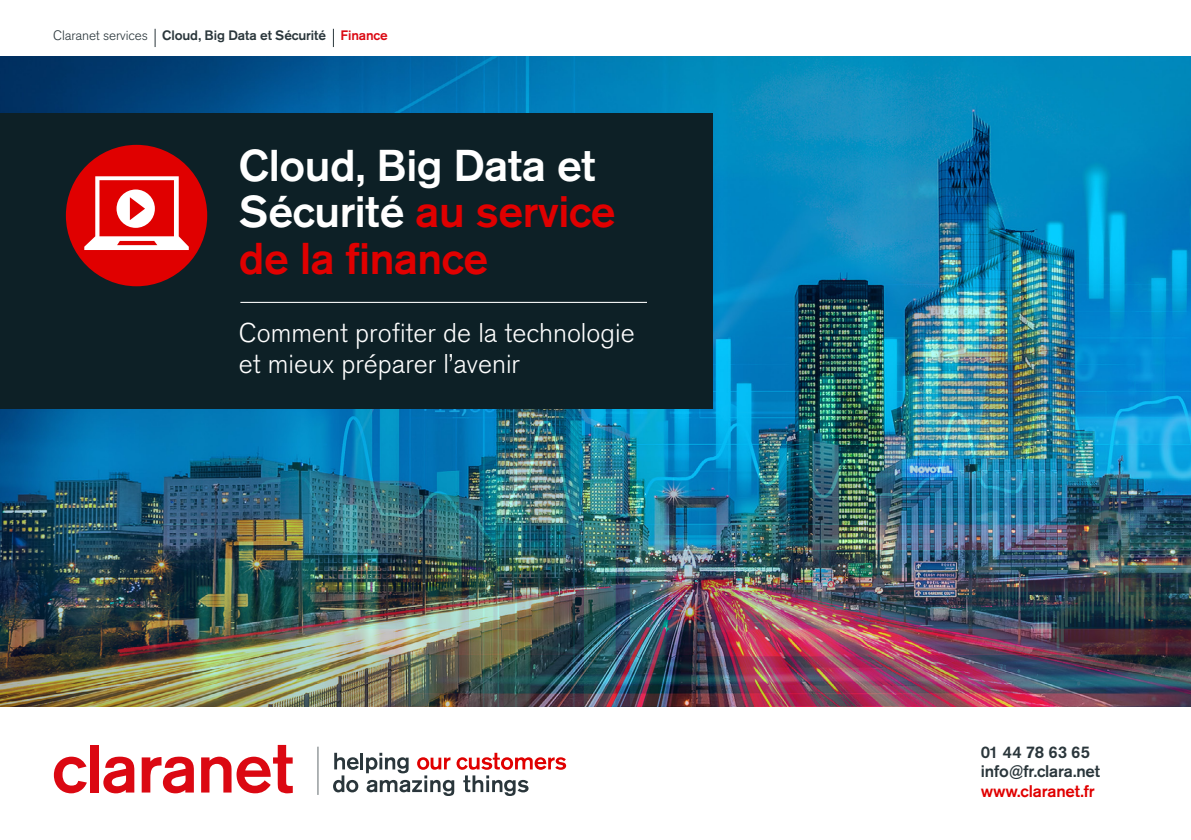
<style>
.page{position:relative;width:1191px;height:840px;background:#fff}
.page>*{position:absolute;margin:0;border:0;box-sizing:border-box;transform-origin:0 0}
.t1{font:500 44.2px/46.2px "Akzidenz Grotesk BQ";letter-spacing:-.01em;color:#fff}
.t2{font:300 26.8px/31.8px "Akzidenz Grotesk BQ";color:#fff}
.t3{font:500 16.8px/19.2px "Akzidenz Grotesk BQ";letter-spacing:-.01em;color:#2a363b}
.t4{font:500 16.8px "Akzidenz Grotesk BQ";letter-spacing:-.01em;color:#e00000}
.t5{font:500 13.6px "Akzidenz Grotesk BQ";letter-spacing:-.01em;color:#2a363b}
.s1{font-weight:300}
.s2{color:#db0812}
.s3{color:#e00000}
</style>
<div class="page">
<img style="left:0;top:57px;width:1191px;height:649px">
<svg style="left:334px;top:752px;width:25px;height:17px"></svg>
<hr style="left:360px;top:752px;width:3px;height:17px;background:#2a363b">
<svg style="left:333px;top:775px;width:25px;height:17px"></svg>
<svg style="left:366px;top:752px;width:200px;height:43px"></svg>
<svg style="left:317px;top:746px;width:1px;height:48px"></svg>
<div style="left:0;top:113px;width:712px;height:295px;background:#0d2026"></div>
<hr style="left:240px;top:302px;width:407px;height:1px;background:#fff">
<div style="left:66px;top:145px;width:141px;height:141px;background:#e00000;border-radius:50%"></div>
<svg style="left:84px;top:176px;width:105px;height:74px"></svg>
<svg style="left:54px;top:756px;width:33px;height:36px"></svg>
<div style="left:90px;top:744px;width:9px;height:48px;background:#db0812"></div>
<svg style="left:103px;top:756px;width:31px;height:36px"></svg>
<svg style="left:142px;top:756px;width:52px;height:36px"></svg>
<svg style="left:201px;top:744px;width:92px;height:48px"></svg>
<svg style="left:155px;top:29px;width:1px;height:18px"></svg>
<svg style="left:333px;top:29px;width:1px;height:18px"></svg>
<p class="t5" style="left:53px;top:27px;width:336px"><span class="s1">Claranet services</span> Cloud, Big Data et Sécurité <span class="s2">Finance</span></p>
<h1 class="t1" style="left:239px;top:142px;width:378px">Cloud, Big Data et<br>Sécurité <span class="s3">au service de la finance</span></h1>
<p class="t2" style="left:239px;top:317px;width:397px">Comment profiter de la technologie et mieux préparer l’avenir</p>
<p class="t3" style="left:981px;top:742px;width:121px">01 44 78 63 65 info@fr.clara.net</p>
<p class="t4" style="left:981px;top:780px;width:115px">www.claranet.fr</p>
</div>
